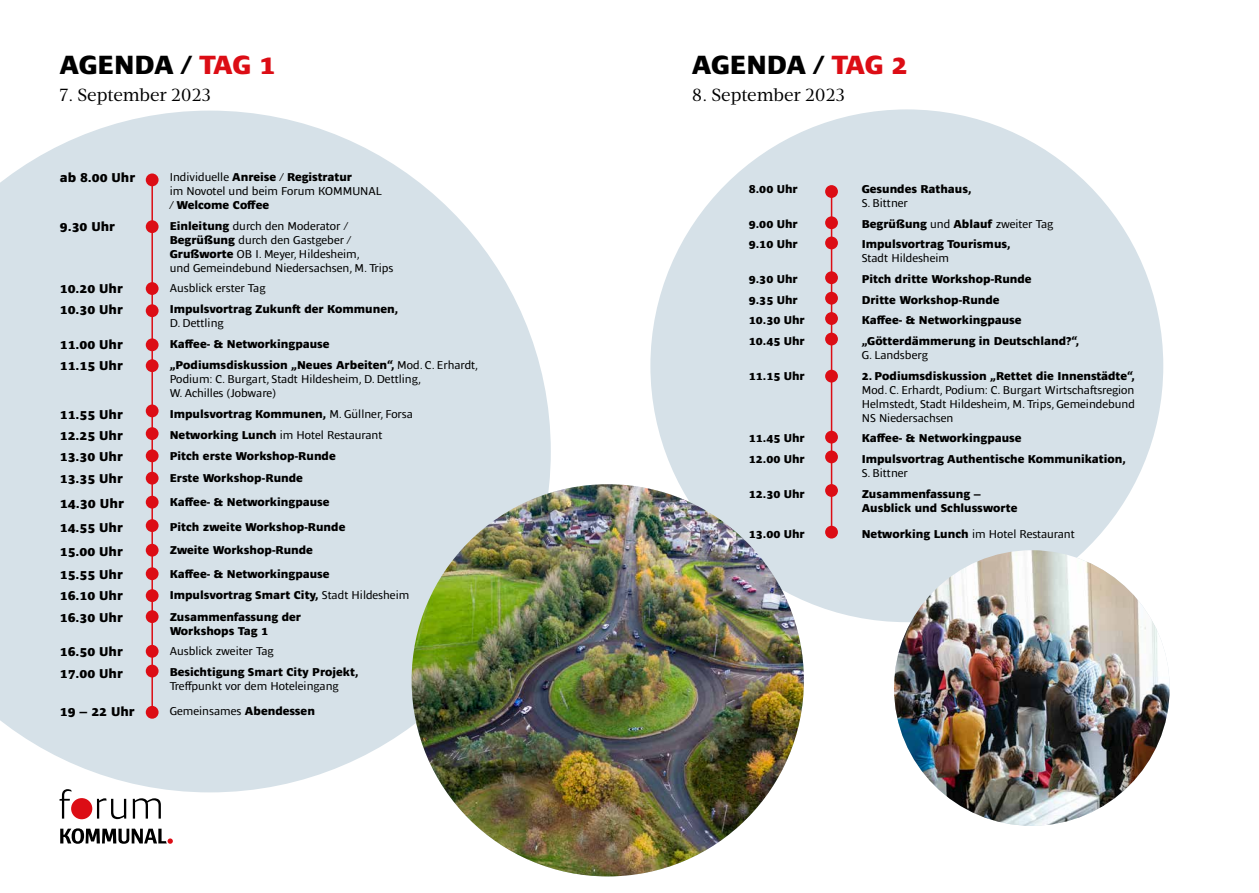
<style>
.page{position:relative;width:1259px;height:893px;background:#fff}
.page>*{position:absolute;margin:0;border:0;box-sizing:border-box;transform-origin:0 0}
.t1{font:800 27px "Ardoise Ptf";letter-spacing:-.02em;color:#000}
.t2{font:18px "Velino Text";letter-spacing:-.005em;color:#000}
.t3{font:800 13.35px "Ardoise Ptf";color:#000}
.t4{font:800 13.2px "Ardoise Ptf";color:#000}
.t5{font:800 11.7px/14px "Ardoise Ptf";color:#000}
.t6{font:11.7px/14px "Ardoise Ptf";color:#000}
.s1{color:#dc0d15}
.s2{font-weight:800}
.s3{font-weight:400}
</style>
<div class="page">
<svg style="left:0;top:111px;width:551px;height:681px;background:#dae4ea"></svg>
<div style="left:650px;top:109px;width:513px;height:513px;background:#d6e1e8;border-radius:50%"></div>
<img style="left:411px;top:484px;width:393px;height:392px;border-radius:196px">
<img style="left:894px;top:550px;width:275px;height:276px;border-radius:138px">
<hr style="left:151px;top:177px;width:2px;height:535px;background:#dc0d15">
<hr style="left:831px;top:189px;width:1px;height:343px;background:#dc0d15">
<div style="left:146px;top:173px;width:13px;height:13px;background:#dc0d15;border-radius:50%"></div>
<div style="left:825px;top:185px;width:13px;height:13px;background:#dc0d15;border-radius:50%"></div>
<div style="left:146px;top:220px;width:13px;height:13px;background:#dc0d15;border-radius:50%"></div>
<div style="left:825px;top:216px;width:13px;height:13px;background:#dc0d15;border-radius:50%"></div>
<div style="left:825px;top:237px;width:13px;height:12px;background:#dc0d15;border-radius:50%"></div>
<div style="left:146px;top:282px;width:13px;height:13px;background:#dc0d15;border-radius:50%"></div>
<div style="left:825px;top:271px;width:13px;height:13px;background:#dc0d15;border-radius:50%"></div>
<div style="left:825px;top:292px;width:13px;height:13px;background:#dc0d15;border-radius:50%"></div>
<div style="left:146px;top:338px;width:13px;height:13px;background:#dc0d15;border-radius:50%"></div>
<div style="left:146px;top:304px;width:13px;height:13px;background:#dc0d15;border-radius:50%"></div>
<div style="left:825px;top:312px;width:13px;height:13px;background:#dc0d15;border-radius:50%"></div>
<div style="left:146px;top:359px;width:13px;height:13px;background:#dc0d15;border-radius:50%"></div>
<div style="left:825px;top:333px;width:13px;height:12px;background:#dc0d15;border-radius:50%"></div>
<div style="left:146px;top:404px;width:13px;height:13px;background:#dc0d15;border-radius:50%"></div>
<div style="left:825px;top:370px;width:13px;height:12px;background:#dc0d15;border-radius:50%"></div>
<div style="left:146px;top:427px;width:13px;height:13px;background:#dc0d15;border-radius:50%"></div>
<div style="left:825px;top:431px;width:13px;height:12px;background:#dc0d15;border-radius:50%"></div>
<div style="left:146px;top:544px;width:13px;height:13px;background:#dc0d15;border-radius:50%"></div>
<div style="left:146px;top:567px;width:13px;height:13px;background:#dc0d15;border-radius:50%"></div>
<div style="left:146px;top:519px;width:13px;height:13px;background:#dc0d15;border-radius:50%"></div>
<div style="left:146px;top:496px;width:13px;height:13px;background:#dc0d15;border-radius:50%"></div>
<div style="left:146px;top:472px;width:13px;height:13px;background:#dc0d15;border-radius:50%"></div>
<div style="left:146px;top:449px;width:13px;height:13px;background:#dc0d15;border-radius:50%"></div>
<div style="left:825px;top:450px;width:13px;height:13px;background:#dc0d15;border-radius:50%"></div>
<div style="left:146px;top:589px;width:13px;height:13px;background:#dc0d15;border-radius:50%"></div>
<div style="left:146px;top:610px;width:13px;height:13px;background:#dc0d15;border-radius:50%"></div>
<div style="left:825px;top:484px;width:13px;height:13px;background:#dc0d15;border-radius:50%"></div>
<div style="left:146px;top:645px;width:13px;height:13px;background:#dc0d15;border-radius:50%"></div>
<div style="left:825px;top:526px;width:13px;height:12px;background:#dc0d15;border-radius:50%"></div>
<div style="left:146px;top:665px;width:13px;height:12px;background:#dc0d15;border-radius:50%"></div>
<div style="left:146px;top:706px;width:13px;height:13px;background:#dc0d15;border-radius:50%"></div>
<svg style="left:60px;top:828px;width:113px;height:16px"></svg>
<div style="left:71px;top:798px;width:21px;height:21px;background:#dc0d15;border-radius:50%"></div>
<svg style="left:60px;top:789px;width:12px;height:30px"></svg>
<svg style="left:97px;top:798px;width:29px;height:21px"></svg>
<svg style="left:133px;top:798px;width:28px;height:21px"></svg>
<h1 class="t1" style="left:60px;top:45px;width:217px">AGENDA / <span class="s1">TAG 1</span></h1>
<h2 class="t2" style="left:60px;top:84px;width:153px">7. September 2023</h2>
<p class="t4" style="left:60px;top:168px;width:77px">ab 8.00 Uhr</p>
<p class="t6" style="left:170px;top:169px;width:214px">Individuelle <span class="s2">Anreise</span> / <span class="s2">Registratur<br></span>im Novotel und beim Forum KOMMUNAL / <span class="s2">Welcome Coffee</span></p>
<p class="t4" style="left:60px;top:216px;width:57px">9.30 Uhr</p>
<p class="t6" style="left:170px;top:218px;width:225px"><span class="s2">Einleitung</span> durch den Moderator / <span class="s2">Begrüßung</span> durch den Gastgeber / <span class="s2">Grußworte</span> OB I. Meyer, Hildesheim,<br>und Gemeindebund Niedersachsen, M. Trips</p>
<p class="t4" style="left:60px;top:279px;width:65px">10.20 Uhr</p>
<p class="t6" style="left:170px;top:280px;width:97px">Ausblick erster Tag</p>
<p class="t4" style="left:60px;top:300px;width:65px">10.30 Uhr</p>
<p class="t5" style="left:170px;top:301px;width:230px">Impulsvortrag Zukunft der Kommunen,</p>
<p class="t6" style="left:170px;top:315px;width:55px">D. Dettling</p>
<p class="t4" style="left:60px;top:334px;width:65px">11.00 Uhr</p>
<p class="t5" style="left:170px;top:336px;width:161px">Kaffee- &amp; Networkingpause</p>
<p class="t4" style="left:60px;top:356px;width:65px">11.15 Uhr</p>
<p class="t6" style="left:170px;top:357px;width:310px"><span class="s2">„Podiumsdiskussion „Neues Arbeiten“,</span> Mod. C. Erhardt,<br>Podium: C. Burgart, Stadt Hildesheim, D. Dettling,<br>W. Achilles (Jobware)</p>
<p class="t4" style="left:60px;top:404px;width:65px">11.55 Uhr</p>
<p class="t5" style="left:170px;top:405px;width:245px">Impulsvortrag Kommunen, <span class="s3">M. Güllner, Forsa</span></p>
<p class="t4" style="left:60px;top:426px;width:65px">12.25 Uhr</p>
<p class="t6" style="left:170px;top:427px;width:214px"><span class="s2">Networking Lunch</span> im Hotel Restaurant</p>
<p class="t4" style="left:60px;top:447px;width:65px">13.30 Uhr</p>
<p class="t5" style="left:170px;top:448px;width:167px">Pitch erste Workshop-Runde</p>
<p class="t4" style="left:60px;top:468px;width:65px">13.35 Uhr</p>
<p class="t5" style="left:170px;top:470px;width:135px">Erste Workshop-Runde</p>
<p class="t3" style="left:60px;top:493px;width:66px">14.30 Uhr</p>
<p class="t5" style="left:170px;top:494px;width:161px">Kaffee- &amp; Networkingpause</p>
<p class="t4" style="left:60px;top:518px;width:65px">14.55 Uhr</p>
<p class="t5" style="left:170px;top:519px;width:177px">Pitch zweite Workshop-Runde</p>
<p class="t4" style="left:60px;top:541px;width:65px">15.00 Uhr</p>
<p class="t5" style="left:170px;top:542px;width:145px">Zweite Workshop-Runde</p>
<p class="t4" style="left:60px;top:565px;width:65px">15.55 Uhr</p>
<p class="t5" style="left:170px;top:566px;width:161px">Kaffee- &amp; Networkingpause</p>
<p class="t4" style="left:60px;top:586px;width:65px">16.10 Uhr</p>
<p class="t5" style="left:170px;top:587px;width:241px">Impulsvortrag Smart City, <span class="s3">Stadt Hildesheim</span></p>
<p class="t4" style="left:60px;top:607px;width:65px">16.30 Uhr</p>
<p class="t5" style="left:170px;top:609px;width:133px">Zusammenfassung der<br>Workshops Tag 1</p>
<p class="t4" style="left:60px;top:642px;width:65px">16.50 Uhr</p>
<p class="t6" style="left:170px;top:643px;width:105px">Ausblick zweiter Tag</p>
<p class="t4" style="left:60px;top:663px;width:65px">17.00 Uhr</p>
<p class="t5" style="left:170px;top:664px;width:190px">Besichtigung Smart City Projekt,</p>
<p class="t6" style="left:170px;top:678px;width:170px">Treffpunkt vor dem Hoteleingang</p>
<p class="t4" style="left:60px;top:702px;width:76px">19 – 22 Uhr</p>
<p class="t6" style="left:170px;top:703px;width:147px">Gemeinsames <span class="s2">Abendessen</span></p>
<h1 class="t1" style="left:692px;top:45px;width:217px">AGENDA / <span class="s1">TAG 2</span></h1>
<h2 class="t2" style="left:692px;top:84px;width:155px">8. September 2023</h2>
<p class="t5" style="left:749px;top:181px;width:51px">8.00 Uhr</p>
<p class="t5" style="left:861px;top:181px;width:111px">Gesundes Rathaus,</p>
<p class="t6" style="left:861px;top:195px;width:48px">S. Bittner</p>
<p class="t5" style="left:749px;top:216px;width:51px">9.00 Uhr</p>
<p class="t5" style="left:861px;top:216px;width:193px">Begrüßung <span class="s3">und</span> Ablauf <span class="s3">zweiter Tag</span></p>
<p class="t5" style="left:749px;top:236px;width:51px">9.10 Uhr</p>
<p class="t5" style="left:861px;top:236px;width:150px">Impulsvortrag Tourismus,</p>
<p class="t6" style="left:861px;top:250px;width:89px">Stadt Hildesheim</p>
<p class="t5" style="left:749px;top:271px;width:51px">9.30 Uhr</p>
<p class="t5" style="left:861px;top:271px;width:171px">Pitch dritte Workshop-Runde</p>
<p class="t5" style="left:749px;top:291px;width:51px">9.35 Uhr</p>
<p class="t5" style="left:861px;top:291px;width:139px">Dritte Workshop-Runde</p>
<p class="t5" style="left:749px;top:312px;width:58px">10.30 Uhr</p>
<p class="t5" style="left:861px;top:312px;width:161px">Kaffee- &amp; Networkingpause</p>
<p class="t5" style="left:749px;top:333px;width:58px">10.45 Uhr</p>
<p class="t5" style="left:861px;top:333px;width:219px">„Götterdämmerung in Deutschland?“,</p>
<p class="t6" style="left:861px;top:347px;width:68px">G. Landsberg</p>
<p class="t5" style="left:749px;top:367px;width:58px">11.15 Uhr</p>
<p class="t5" style="left:861px;top:367px;width:275px">2. Podiumsdiskussion „Rettet die Innenstädte“,</p>
<p class="t6" style="left:861px;top:382px;width:275px;text-align:justify">Mod. C. Erhardt, Podium: C. Burgart Wirtschaftsregion Helmstedt, Stadt Hildesheim, M. Trips, Gemeindebund NS Niedersachsen</p>
<p class="t5" style="left:749px;top:430px;width:58px">11.45 Uhr</p>
<p class="t5" style="left:861px;top:430px;width:161px">Kaffee- &amp; Networkingpause</p>
<p class="t5" style="left:749px;top:451px;width:58px">12.00 Uhr</p>
<p class="t5" style="left:861px;top:451px;width:266px">Impulsvortrag Authentische Kommunikation,</p>
<p class="t6" style="left:861px;top:465px;width:48px">S. Bittner</p>
<p class="t5" style="left:749px;top:485px;width:58px">12.30 Uhr</p>
<p class="t5" style="left:861px;top:485px;width:157px">Zusammenfassung –<br>Ausblick und Schlussworte</p>
<p class="t5" style="left:749px;top:525px;width:58px">13.00 Uhr</p>
<p class="t6" style="left:861px;top:526px;width:215px"><span class="s2">Networking Lunch</span> im Hotel Restaurant</p>
</div>
